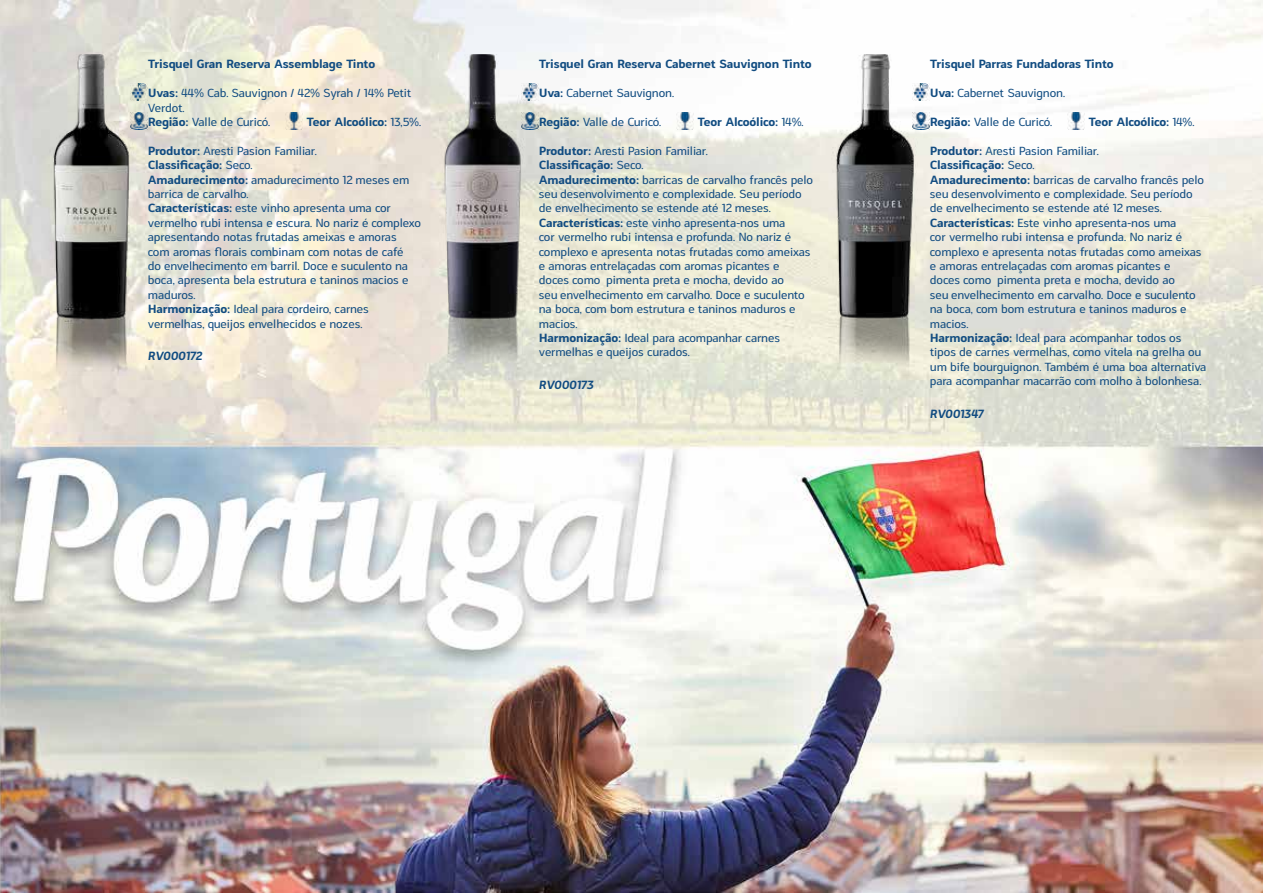
<style>
.page{position:relative;width:1263px;height:893px;background:#fff}
.page>*{position:absolute;margin:0;border:0;box-sizing:border-box;transform-origin:0 0}
.t1{font:12px/14.4px "Sadi Sans";letter-spacing:-.075em;color:#114c81}
.t2{font:700 12px "Sadi Sans";letter-spacing:-.075em;color:#114c81}
.t3{font:italic 700 12px "Sadi Sans";letter-spacing:-.1em;color:#114c81}
.s1{font-weight:700}
.s2{font-weight:400}
</style>
<div class="page">
<img style="left:0;top:0;width:1263px;height:893px">
<img style="left:33px;top:54px;width:136px;height:322px">
<img style="left:130px;top:84px;width:17px;height:17px">
<img style="left:130px;top:113px;width:17px;height:17px">
<img style="left:285px;top:113px;width:17px;height:17px">
<img style="left:424px;top:54px;width:136px;height:322px">
<img style="left:521px;top:84px;width:17px;height:17px">
<img style="left:521px;top:113px;width:17px;height:17px">
<img style="left:676px;top:113px;width:17px;height:17px">
<img style="left:816px;top:54px;width:137px;height:322px">
<img style="left:912px;top:84px;width:17px;height:17px">
<img style="left:912px;top:113px;width:17px;height:17px">
<img style="left:1067px;top:113px;width:17px;height:17px">
<p class="t2" style="left:148px;top:54px;width:229px">Trisquel Gran Reserva Assemblage Tinto</p>
<p class="t1" style="left:148px;top:85px;width:266px"><span class="s1">Uvas:</span> 44% Cab. Sauvignon / 42% Syrah / 14% Petit<br>Verdot.<br><span class="s1">Região:</span> Valle de Curicó.</p>
<p class="t2" style="left:306px;top:112px;width:117px">Teor Alcoólico: <span class="s2">13,5%.</span></p>
<p class="t1" style="left:148px;top:143px;width:275px"><span class="s1">Produtor:</span> Aresti Pasion Familiar.<br><span class="s1">Classificação:</span> Seco.<br><span class="s1">Amadurecimento:</span> amadurecimento 12 meses em barrica de carvalho.<br><span class="s1">Características:</span> este vinho apresenta uma cor vermelho rubi intensa e escura. No nariz é complexo apresentando notas frutadas ameixas e amoras com aromas florais combinam com notas de café<br>do envelhecimento em barril. Doce e suculento na boca, apresenta bela estrutura e taninos macios e maduros.<br><span class="s1">Harmonização:</span> Ideal para cordeiro, carnes vermelhas, queijos envelhecidos e nozes.</p>
<p class="t3" style="left:148px;top:346px;width:56px">RV000172</p>
<p class="t2" style="left:539px;top:54px;width:275px">Trisquel Gran Reserva Cabernet Sauvignon Tinto</p>
<p class="t1" style="left:539px;top:85px;width:137px"><span class="s1">Uva:</span> Cabernet Sauvignon.</p>
<p class="t1" style="left:539px;top:114px;width:125px"><span class="s1">Região:</span> Valle de Curicó.</p>
<p class="t2" style="left:697px;top:112px;width:108px">Teor Alcoólico: <span class="s2">14%.</span></p>
<p class="t1" style="left:539px;top:143px;width:276px"><span class="s1">Produtor:</span> Aresti Pasion Familiar.<br><span class="s1">Classificação:</span> Seco.<br><span class="s1">Amadurecimento:</span> barricas de carvalho francês pelo seu desenvolvimento e complexidade. Seu período de envelhecimento se estende até 12 meses.<br><span class="s1">Características:</span> este vinho apresenta-nos uma<br>cor vermelho rubi intensa e profunda. No nariz é complexo e apresenta notas frutadas como ameixas e amoras entrelaçadas com aromas picantes e doces como pimenta preta e mocha, devido ao<br>seu envelhecimento em carvalho. Doce e suculento na boca, com bom estrutura e taninos maduros e macios.<br><span class="s1">Harmonização:</span> Ideal para acompanhar carnes vermelhas e queijos curados.</p>
<p class="t3" style="left:539px;top:374px;width:57px">RV000173</p>
<p class="t2" style="left:929px;top:54px;width:186px">Trisquel Parras Fundadoras Tinto</p>
<p class="t1" style="left:929px;top:85px;width:137px"><span class="s1">Uva:</span> Cabernet Sauvignon.</p>
<p class="t1" style="left:929px;top:114px;width:125px"><span class="s1">Região:</span> Valle de Curicó.</p>
<p class="t2" style="left:1088px;top:112px;width:108px">Teor Alcoólico: <span class="s2">14%.</span></p>
<p class="t1" style="left:929px;top:143px;width:279px"><span class="s1">Produtor:</span> Aresti Pasion Familiar.<br><span class="s1">Classificação:</span> Seco.<br><span class="s1">Amadurecimento:</span> barricas de carvalho francês pelo seu desenvolvimento e complexidade. Seu período de envelhecimento se estende até 12 meses.<br><span class="s1">Características:</span> Este vinho apresenta-nos uma<br>cor vermelho rubi intensa e profunda. No nariz é complexo e apresenta notas frutadas como ameixas e amoras entrelaçadas com aromas picantes e<br>doces como pimenta preta e mocha, devido ao<br>seu envelhecimento em carvalho. Doce e suculento na boca, com bom estrutura e taninos maduros e macios.<br><span class="s1">Harmonização:</span> Ideal para acompanhar todos os tipos de carnes vermelhas, como vitela na grelha ou um bife bourguignon. Também é uma boa alternativa para acompanhar macarrão com molho à bolonhesa.</p>
<p class="t3" style="left:929px;top:403px;width:56px">RV001347</p>
</div>
